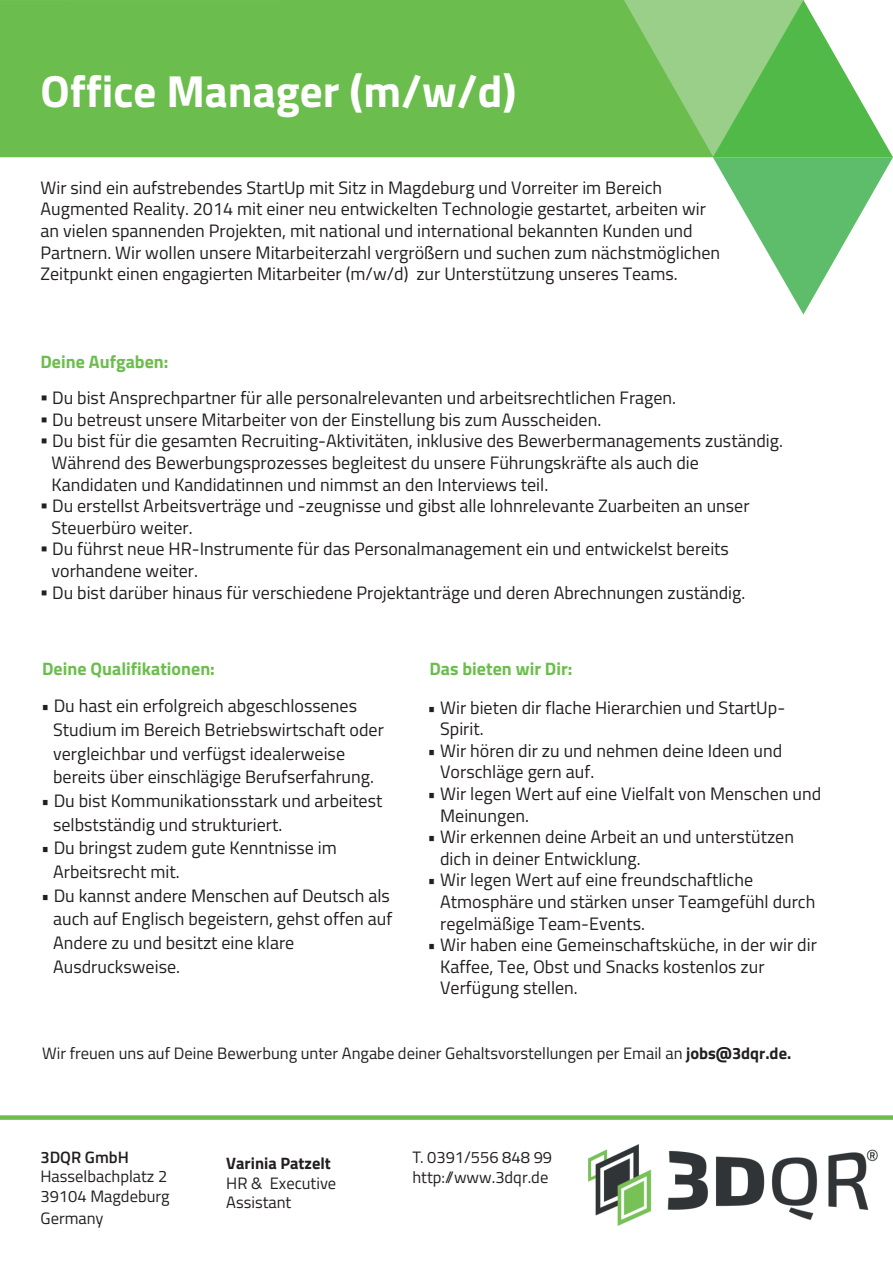
<style>
.page{position:relative;width:893px;height:1263px;background:#fff}
.page>*{position:absolute;margin:0;border:0;box-sizing:border-box;transform-origin:0 0}
.t1{font:700 45px "Titillium Web";color:#fff}
.t2{font:18px/21.6px "Titillium Web";color:#231f20}
.t3{font:700 18px "Titillium Web";color:#6bbe4d}
.t4{font:16.5px/19.8px "Titillium Web";color:#231f20}
.t5{font:700 16.5px "Titillium Web";color:#231f20}
.t6{font:600 16.5px "Titillium Web";color:#231f20}
.s1{font-weight:700}
</style>
<div class="page">
<div style="left:0;top:0;width:624px;height:157px;background:#6bbe4d"></div>
<svg style="left:624px;top:0;width:269px;height:314px"></svg>
<div style="left:0;top:1115px;width:893px;height:5px;background:#6bbe4d"></div>
<img style="left:589px;top:1144px;width:289px;height:81px">
<h1 class="t1" style="left:40px;top:57px;width:477px">Office Manager (m/w/d)</h1>
<p class="t2" style="left:40px;top:176px;width:681px">Wir sind ein aufstrebendes StartUp mit Sitz in Magdeburg und Vorreiter im Bereich Augmented Reality. 2014 mit einer neu entwickelten Technologie gestartet, arbeiten wir an vielen spannenden Projekten, mit national und international bekannten Kunden und Partnern. Wir wollen unsere Mitarbeiterzahl vergrößern und suchen zum nächstmöglichen Zeitpunkt einen engagierten Mitarbeiter (m/w/d) zur Unterstützung unseres Teams.</p>
<p class="t3" style="left:40px;top:348px;width:129px">Deine Aufgaben:</p>
<p class="t2" style="left:41px;top:386px;width:637px">▪ Du bist Ansprechpartner für alle personalrelevanten und arbeitsrechtlichen Fragen.</p>
<p class="t2" style="left:41px;top:408px;width:562px">▪ Du betreust unsere Mitarbeiter von der Einstellung bis zum Ausscheiden.</p>
<p class="t2" style="left:52px;top:429px;width:733px;text-indent:-11px">▪ Du bist für die gesamten Recruiting-Aktivitäten, inklusive des Bewerbermanagements zuständig.<br>Während des Bewerbungsprozesses begleitest du unsere Führungskräfte als auch die<br>Kandidaten und Kandidatinnen und nimmst an den Interviews teil.</p>
<p class="t2" style="left:52px;top:494px;width:700px;text-indent:-11px">▪ Du erstellst Arbeitsverträge und -zeugnisse und gibst alle lohnrelevante Zuarbeiten an unser<br>Steuerbüro weiter.</p>
<p class="t2" style="left:52px;top:537px;width:679px;text-indent:-11px">▪ Du führst neue HR-Instrumente für das Personalmanagement ein und entwickelst bereits vorhandene weiter.</p>
<p class="t2" style="left:41px;top:581px;width:706px">▪ Du bist darüber hinaus für verschiedene Projektanträge und deren Abrechnungen zuständig.</p>
<p class="t3" style="left:42px;top:655px;width:174px">Deine Qualifikationen:</p>
<p class="t2" style="left:53px;top:693px;width:332px;line-height:23.7px;text-indent:-12px">• Du hast ein erfolgreich abgeschlossenes Studium im Bereich Betriebswirtschaft oder vergleichbar und verfügst idealerweise bereits über einschlägige Berufserfahrung.</p>
<p class="t2" style="left:53px;top:788px;width:331px;line-height:23.7px;text-indent:-12px">• Du bist Kommunikationsstark und arbeitest selbstständig und strukturiert.</p>
<p class="t2" style="left:53px;top:835px;width:285px;line-height:23.7px;text-indent:-12px">• Du bringst zudem gute Kenntnisse im<br>Arbeitsrecht mit.</p>
<p class="t2" style="left:53px;top:882px;width:341px;line-height:23.7px;text-indent:-12px">• Du kannst andere Menschen auf Deutsch als auch auf Englisch begeistern, gehst offen auf Andere zu und besitzt eine klare Ausdrucksweise.</p>
<p class="t3" style="left:429px;top:655px;width:145px">Das bieten wir Dir:</p>
<p class="t2" style="left:440px;top:696px;width:347px;text-indent:-12px">• Wir bieten dir flache Hierarchien und StartUp-<br>Spirit.</p>
<p class="t2" style="left:440px;top:739px;width:344px;text-indent:-12px">• Wir hören dir zu und nehmen deine Ideen und<br>Vorschläge gern auf.</p>
<p class="t2" style="left:440px;top:782px;width:383px;text-indent:-12px">• Wir legen Wert auf eine Vielfalt von Menschen und<br>Meinungen.</p>
<p class="t2" style="left:440px;top:825px;width:355px;text-indent:-12px">• Wir erkennen deine Arbeit an und unterstützen dich in deiner Entwicklung.</p>
<p class="t2" style="left:440px;top:868px;width:377px;text-indent:-12px">• Wir legen Wert auf eine freundschaftliche<br>Atmosphäre und stärken unser Teamgefühl durch regelmäßige Team-Events.</p>
<p class="t2" style="left:440px;top:933px;width:378px;text-indent:-12px">• Wir haben eine Gemeinschaftsküche, in der wir dir<br>Kaffee, Tee, Obst und Snacks kostenlos zur<br>Verfügung stellen.</p>
<p class="t4" style="left:42px;top:1042px;width:751px">Wir freuen uns auf Deine Bewerbung unter Angabe deiner Gehaltsvorstellungen per Email an <span class="s1">jobs@3dqr.de.</span></p>
<p class="t6" style="left:40px;top:1144px;width:90px">3DQR GmbH</p>
<p class="t4" style="left:40px;top:1166px;width:131px">Hasselbachplatz 2<br>39104 Magdeburg</p>
<p class="t4" style="left:40px;top:1207px;width:64px">Germany</p>
<p class="t5" style="left:226px;top:1150px;width:106px">Varinia Patzelt</p>
<p class="t4" style="left:226px;top:1172px;width:112px">HR &amp; Executive<br>Assistant</p>
<p class="t4" style="left:412px;top:1146px;width:141px">T. 0391/556 848 99 http://www.3dqr.de</p>
</div>
